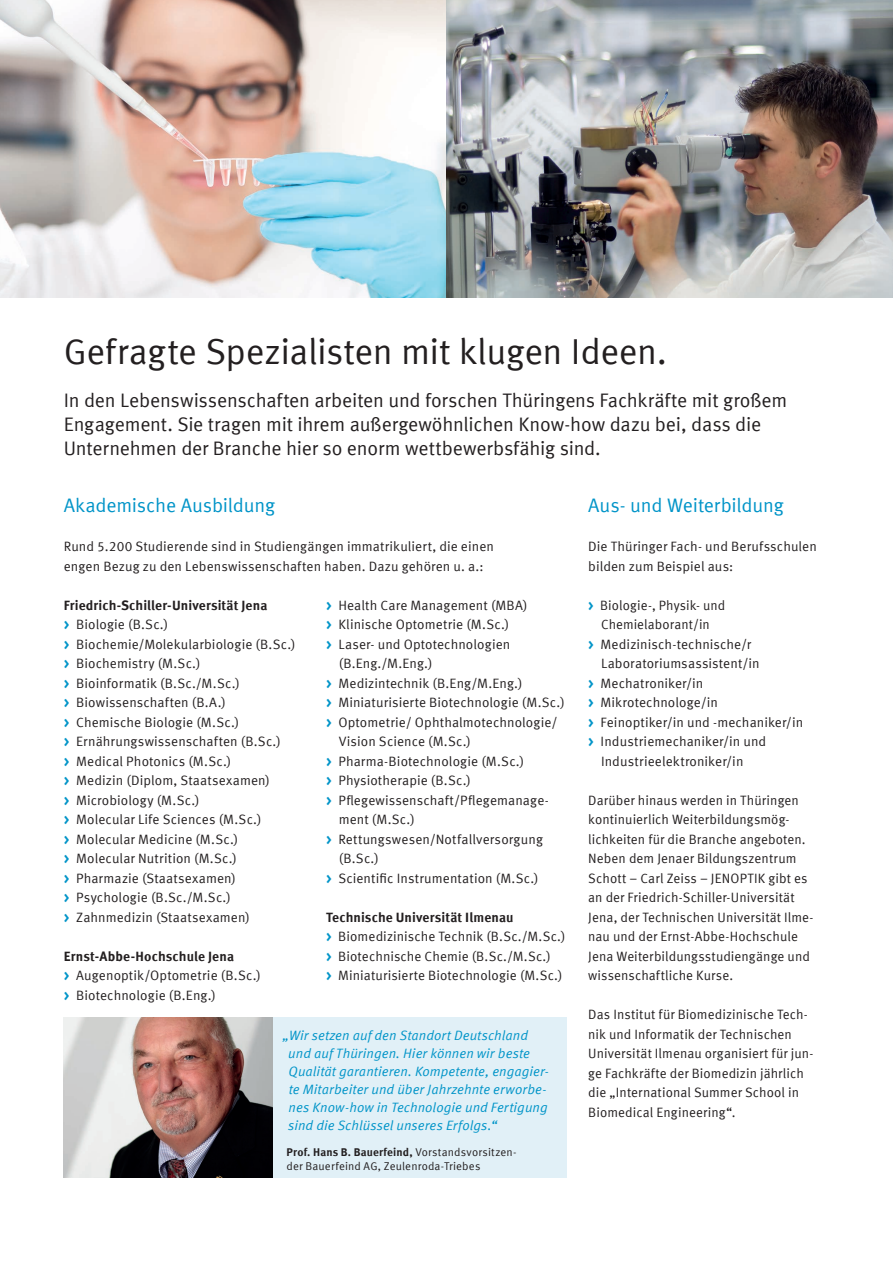
<style>
.page{position:relative;width:893px;height:1263px;background:#fff}
.page>*{position:absolute;margin:0;border:0;box-sizing:border-box;transform-origin:0 0}
.t1{font:36px "Meta Offc Norm";letter-spacing:-.01em;color:#231f20}
.t2{font:19.5px/24px "Meta Offc Norm";letter-spacing:-.01em;color:#231f20}
.t3{font:19.5px "Meta Offc Norm";letter-spacing:-.01em;color:#0094c8}
.t4{font:13.5px/19.5px "Meta Offc Norm";letter-spacing:.005em;color:#231f20}
.t5{font:13.5px/18px "Meta Offc Norm Ita";letter-spacing:.005em;color:#0094c8}
.t6{font:700 13.5px "Meta Offc";letter-spacing:.005em;color:#231f20}
.t7{font:700 11.25px "Meta Offc";letter-spacing:.015em;color:#231f20}
.t8{font:11.25px "Meta Offc Norm";letter-spacing:.015em;color:#231f20}
.s1{font-family:"Meta Offc";font-weight:700;color:#0094c8}
.s2{font-family:"Meta Offc Norm";font-weight:400}
</style>
<div class="page">
<div style="left:64px;top:1017px;width:503px;height:161px;background:#e1f0f7"></div>
<img style="left:0;top:0;width:893px;height:298px">
<img style="left:64px;top:1017px;width:208px;height:161px">
<h1 class="t1" style="left:64px;top:331px;width:605px">Gefragte Spezialisten mit klugen Ideen.</h1>
<h2 class="t2" style="left:64px;top:389px;width:725px">In den Lebenswissenschaften arbeiten und forschen Thüringens Fachkräfte mit großem<br>Engagement. Sie tragen mit ihrem außergewöhnlichen Know-how dazu bei, dass die<br>Unternehmen der Branche hier so enorm wettbewerbsfähig sind.</h2>
<h2 class="t3" style="left:64px;top:493px;width:213px">Akademische Ausbildung</h2>
<p class="t4" style="left:64px;top:537px;width:432px">Rund 5.200 Studierende sind in Studiengängen immatrikuliert, die einen engen Bezug zu den Lebenswissenschaften haben. Dazu gehören u. a.:</p>
<p class="t6" style="left:64px;top:597px;width:205px">Friedrich-Schiller-Universität Jena</p>
<p class="t4" style="left:64px;top:615px;width:233px"><span class="s1">&gt;</span> Biologie (B.Sc.)<br><span class="s1">&gt;</span> Biochemie/Molekularbiologie (B.Sc.) <span class="s1">&gt;</span> Biochemistry (M.Sc.)<br><span class="s1">&gt;</span> Bioinformatik (B.Sc./M.Sc.)<br><span class="s1">&gt;</span> Biowissenschaften (B.A.)<br><span class="s1">&gt;</span> Chemische Biologie (M.Sc.)<br><span class="s1">&gt;</span> Ernährungswissenschaften (B.Sc.)<br><span class="s1">&gt;</span> Medical Photonics (M.Sc.)<br><span class="s1">&gt;</span> Medizin (Diplom, Staatsexamen)<br><span class="s1">&gt;</span> Microbiology (M.Sc.)<br><span class="s1">&gt;</span> Molecular Life Sciences (M.Sc.)<br><span class="s1">&gt;</span> Molecular Medicine (M.Sc.)<br><span class="s1">&gt;</span> Molecular Nutrition (M.Sc.)<br><span class="s1">&gt;</span> Pharmazie (Staatsexamen)<br><span class="s1">&gt;</span> Psychologie (B.Sc./M.Sc.)<br><span class="s1">&gt;</span> Zahnmedizin (Staatsexamen)</p>
<p class="t6" style="left:64px;top:948px;width:172px">Ernst-Abbe-Hochschule Jena</p>
<p class="t4" style="left:64px;top:966px;width:199px"><span class="s1">&gt;</span> Augenoptik/Optometrie (B.Sc.) <span class="s1">&gt;</span> Biotechnologie (B.Eng.)</p>
<p class="t4" style="left:326px;top:596px;width:203px"><span class="s1">&gt;</span> Health Care Management (MBA)</p>
<p class="t4" style="left:326px;top:615px;width:185px"><span class="s1">&gt;</span> Klinische Optometrie (M.Sc.)</p>
<p class="t4" style="left:326px;top:635px;width:186px"><span class="s1">&gt;</span> Laser- und Optotechnologien</p>
<p class="t4" style="left:339px;top:654px;width:95px">(B.Eng./M.Eng.)</p>
<p class="t4" style="left:326px;top:674px;width:198px"><span class="s1">&gt;</span> Medizintechnik (B.Eng/M.Eng.)</p>
<p class="t4" style="left:326px;top:693px;width:240px"><span class="s1">&gt;</span> Miniaturisierte Biotechnologie (M.Sc.)</p>
<p class="t4" style="left:326px;top:713px;width:233px"><span class="s1">&gt;</span> Optometrie/ Ophthalmotechnologie/</p>
<p class="t4" style="left:339px;top:732px;width:134px">Vision Science (M.Sc.)</p>
<p class="t4" style="left:326px;top:752px;width:200px"><span class="s1">&gt;</span> Pharma-Biotechnologie (M.Sc.)</p>
<p class="t4" style="left:326px;top:771px;width:146px"><span class="s1">&gt;</span> Physiotherapie (B.Sc.)</p>
<p class="t4" style="left:326px;top:791px;width:224px"><span class="s1">&gt;</span> Pflegewissenschaft/Pflegemanage-</p>
<p class="t4" style="left:339px;top:810px;width:77px">ment (M.Sc.)</p>
<p class="t4" style="left:326px;top:830px;width:218px"><span class="s1">&gt;</span> Rettungswesen/Notfallversorgung</p>
<p class="t4" style="left:339px;top:849px;width:42px">(B.Sc.)</p>
<p class="t4" style="left:326px;top:868px;width:214px"><span class="s1">&gt;</span> Scientific Instrumentation (M.Sc.)</p>
<p class="t6" style="left:326px;top:909px;width:189px">Technische Universität Ilmenau</p>
<p class="t4" style="left:326px;top:927px;width:241px"><span class="s1">&gt;</span> Biomedizinische Technik (B.Sc./M.Sc.) <span class="s1">&gt;</span> Biotechnische Chemie (B.Sc./M.Sc.)<br><span class="s1">&gt;</span> Miniaturisierte Biotechnologie (M.Sc.)</p>
<p class="t5" style="left:288px;top:1027px;width:262px;text-indent:-5px">„Wir setzen auf den Standort Deutschland und auf Thüringen. Hier können wir beste Qualität garantieren. Kompetente, engagier&shy;te Mitarbeiter und über Jahrzehnte erworbe&shy;nes Know-how in Technologie und Fertigung sind die Schlüssel unseres Erfolgs.“</p>
<p class="t7" style="left:287px;top:1146px;width:231px">Prof. Hans B. Bauerfeind, <span class="s2">Vorstandsvorsitzen-</span></p>
<p class="t8" style="left:287px;top:1159px;width:195px">der Bauerfeind AG, Zeulenroda-Triebes</p>
<h2 class="t3" style="left:588px;top:493px;width:197px">Aus- und Weiterbildung</h2>
<p class="t4" style="left:588px;top:537px;width:230px">Die Thüringer Fach- und Berufsschulen bilden zum Beispiel aus:</p>
<p class="t4" style="left:588px;top:596px;width:139px"><span class="s1">&gt;</span> Biologie-, Physik- und</p>
<p class="t4" style="left:601px;top:615px;width:110px">Chemielaborant/in</p>
<p class="t4" style="left:588px;top:635px;width:165px"><span class="s1">&gt;</span> Medizinisch-technische/r</p>
<p class="t4" style="left:601px;top:654px;width:160px">Laboratoriumsassistent/in</p>
<p class="t4" style="left:588px;top:674px;width:117px"><span class="s1">&gt;</span> Mechatroniker/in</p>
<p class="t4" style="left:588px;top:693px;width:131px"><span class="s1">&gt;</span> Mikrotechnologe/in</p>
<p class="t4" style="left:588px;top:713px;width:216px"><span class="s1">&gt;</span> Feinoptiker/in und -mechaniker/in</p>
<p class="t4" style="left:588px;top:732px;width:180px"><span class="s1">&gt;</span> Industriemechaniker/in und</p>
<p class="t4" style="left:601px;top:752px;width:144px">Industrieelektroniker/in</p>
<p class="t4" style="left:588px;top:791px;width:227px">Darüber hinaus werden in Thüringen kontinuierlich Weiterbildungsmög&shy;lichkeiten für die Branche angeboten.<br>Neben dem Jenaer Bildungszentrum Schott – Carl Zeiss – JENOPTIK gibt es an der Friedrich-Schiller-Universität Jena, der Technischen Universität Ilme&shy;nau und der Ernst-Abbe-Hochschule Jena Weiterbildungsstudiengänge und wissenschaftliche Kurse.</p>
<p class="t4" style="left:588px;top:1005px;width:227px">Das Institut für Biomedizinische Tech&shy;nik und Informatik der Technischen Universität Ilmenau organisiert für jun&shy;ge Fachkräfte der Biomedizin jährlich die „International Summer School in Biomedical Engineering“.</p>
</div>
